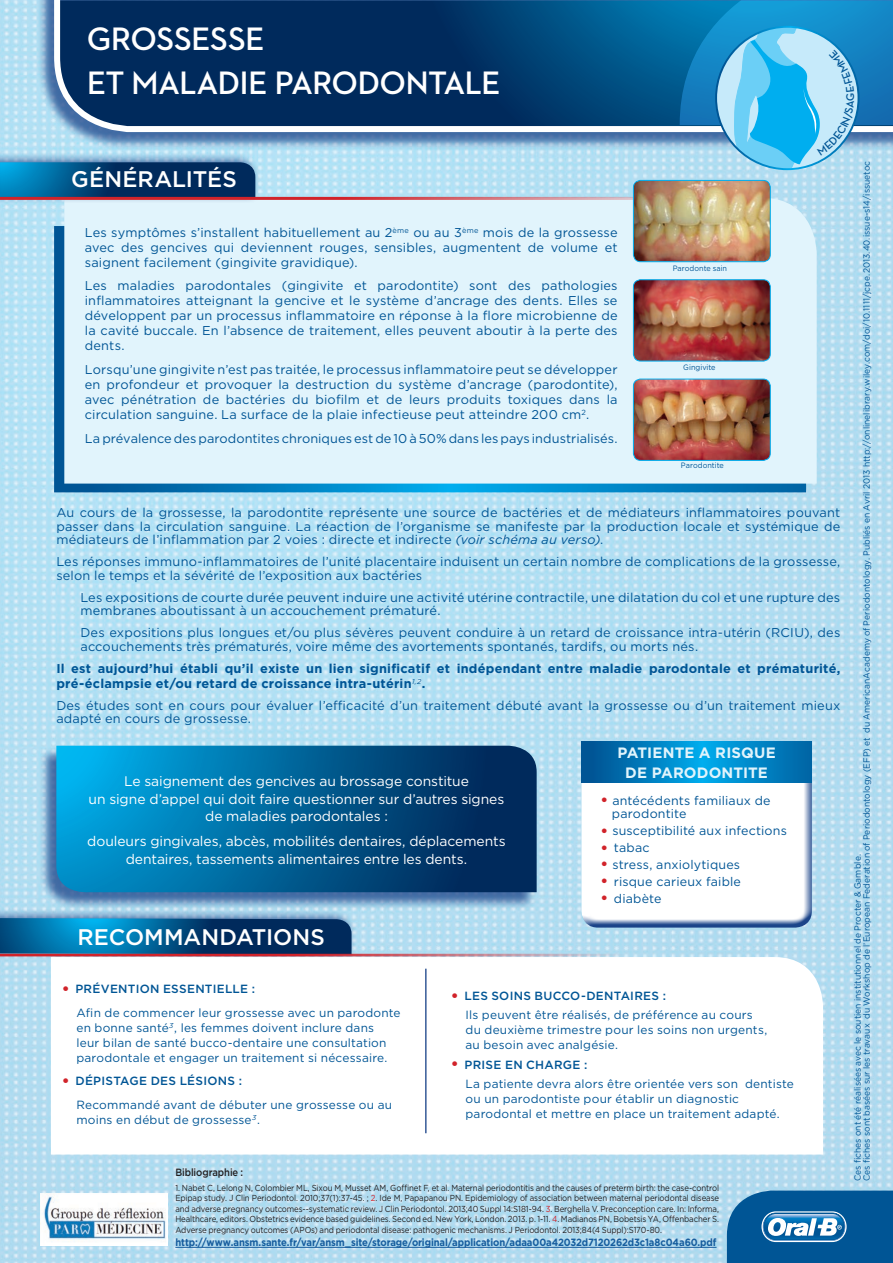
<style>
.page{position:relative;width:893px;height:1263px;background:#fff}
.page>*{position:absolute;margin:0;border:0;box-sizing:border-box;transform-origin:0 0}
.t1{font:700 33px/43.5px "Neutraface 2 Display";letter-spacing:-.01em;color:#fff}
.t2{font:500 22.5px "Gotham";color:#fff}
.t3{font:700 15px/19.8px "Gotham";letter-spacing:.005em;color:#e1f4fc;text-align:center}
.t4{font:13.95px/17.7px "Gotham";letter-spacing:-.005em;color:#fff;text-align:center}
.t5{font:12.75px/15px "Gotham";letter-spacing:.01em;color:#005595;text-align:justify}
.t6{font:700 12.75px/15px "Gotham";letter-spacing:.02em;color:#005595}
.t7{font:12.45px/13.2px "Gotham";letter-spacing:.015em;color:#005595}
.t8{font:11.85px/15px "Gotham";letter-spacing:.015em;color:#005595}
.t9{font:700 10.5px "Gotham";letter-spacing:-.01em;color:#175d9e;scale:.9 1}
.t10{font:500 10.5px "Gotham";letter-spacing:-.01em;color:#231f20;scale:.9 1}
.t11{font:9px/9px "Gotham";letter-spacing:.005em;color:#005595;scale:.94 1}
.t12{font:8.7px/10.5px "Gotham";letter-spacing:-.015em;color:#231f20;text-align:justify;scale:.9 1}
.t13{font:7.8px "Gotham";letter-spacing:.005em;color:#005595;scale:.94 1}
.s1{font-style:italic}
.s2{font-size:17.55px;color:#d1232a}
.s3{font-size:18px;color:#d1232a}
.s4{font-weight:500}
.s5{color:#d1232a}
</style>
<div class="page">
<img style="left:0;top:0;width:893px;height:1263px">
<div style="left:37px;top:0;width:856px;height:150px;background:#1b4489;opacity:.75"></div>
<svg style="left:51px;top:0;width:629px;height:135px;background:#104272"></svg>
<div style="left:64px;top:198px;width:753px;height:286px;background:#e1f4fc"></div>
<div style="left:0;top:152px;width:260px;height:52px;background:#1b4489;opacity:.75"></div>
<svg style="left:0;top:162px;width:255px;height:35px;background:#024679"></svg>
<div style="left:0;top:908px;width:356px;height:53px;background:#1b4489;opacity:.75"></div>
<svg style="left:0;top:918px;width:352px;height:36px;background:#045488"></svg>
<svg style="left:51px;top:957px;width:772px;height:197px"></svg>
<hr style="left:0;top:954px;width:624px;height:2px;background:#d1232a">
<hr style="left:425px;top:969px;width:1px;height:164px;background:#1b4489">
<hr style="left:0;top:197px;width:714px;height:3px;background:#d1232a">
<img style="left:633px;top:180px;width:137px;height:82px">
<div style="left:633px;top:180px;width:138px;height:82px;border:1px solid #00aeef;border-radius:7px"></div>
<img style="left:633px;top:280px;width:137px;height:81px">
<div style="left:633px;top:279px;width:138px;height:82px;border:1px solid #00aeef;border-radius:7px"></div>
<img style="left:633px;top:379px;width:137px;height:81px">
<div style="left:633px;top:379px;width:138px;height:82px;border:1px solid #00aeef;border-radius:7px"></div>
<hr style="left:175px;top:1247px;width:541px;height:1px;background:#175d9e">
<svg style="left:580px;top:756px;width:235px;height:172px"></svg>
<svg style="left:581px;top:741px;width:231px;height:41px;background:#0080c0"></svg>
<img style="left:41px;top:1194px;width:127px;height:51px">
<div style="left:40px;top:747px;width:496px;height:163px;background:#1b4489;opacity:.75"></div>
<svg style="left:56px;top:746px;width:481px;height:148px;background:#016297"></svg>
<svg style="left:727px;top:1190px;width:166px;height:73px;background:#206ca4"></svg>
<svg style="left:680px;top:0;width:213px;height:169px;background:#50aedc"></svg>
<h1 class="t1" style="left:87px;top:18px;width:415px">GROSSESSE<br>ET MALADIE PARODONTALE</h1>
<h2 class="t2" style="left:71px;top:165px;width:167px">GÉNÉRALITÉS</h2>
<p class="t5" style="left:85px;top:225px;width:534px">Les symptômes s’installent habituellement au 2<sup>ème</sup> ou au 3<sup>ème</sup> mois de la grossesse avec des gencives qui deviennent rouges, sensibles, augmentent de volume et saignent facilement (gingivite gravidique).</p>
<p class="t5" style="left:85px;top:278px;width:534px">Les maladies parodontales (gingivite et parodontite) sont des pathologies inflammatoires atteignant la gencive et le système d’ancrage des dents. Elles se développent par un processus inflammatoire en réponse à la flore microbienne de la cavité buccale. En l’absence de traitement, elles peuvent aboutir à la perte des dents.</p>
<p class="t5" style="left:85px;top:362px;width:534px">Lorsqu’une gingivite n’est pas traitée, le processus inflammatoire peut se développer en profondeur et provoquer la destruction du système d’ancrage (parodontite), avec pénétration de bactéries du biofilm et de leurs produits toxiques dans la circulation sanguine. La surface de la plaie infectieuse peut atteindre 200 cm<sup>2</sup>.</p>
<p class="t5" style="left:85px;top:430px;width:534px">La prévalence des parodontites chroniques est de 10 à 50% dans les pays industrialisés.</p>
<p class="t13" style="left:673px;top:263px;width:59px">Parodonte sain</p>
<p class="t13" style="left:683px;top:363px;width:36px">Gingivite</p>
<p class="t13" style="left:681px;top:461px;width:47px">Parodontite</p>
<p class="t5" style="left:56px;top:505px;width:785px;line-height:13.5px">Au cours de la grossesse, la parodontite représente une source de bactéries et de médiateurs inflammatoires pouvant passer dans la circulation sanguine. La réaction de l’organisme se manifeste par la production locale et systémique de médiateurs de l’inflammation par 2 voies : directe et indirecte <span class="s1">(voir schéma au verso)</span>.</p>
<p class="t5" style="left:56px;top:555px;width:785px;line-height:13.5px">Les réponses immuno-inflammatoires de l’unité placentaire induisent un certain nombre de complications de la grossesse, selon le temps et la sévérité de l’exposition aux bactéries</p>
<p class="t5" style="left:80px;top:590px;width:761px;line-height:13.5px">Les expositions de courte durée peuvent induire une activité utérine contractile, une dilatation du col et une rupture des membranes aboutissant à un accouchement prématuré.</p>
<p class="t5" style="left:80px;top:626px;width:761px;line-height:13.5px">Des expositions plus longues et/ou plus sévères peuvent conduire à un retard de croissance intra-utérin (RCIU), des accouchements très prématurés, voire même des avortements spontanés, tardifs, ou morts nés.</p>
<p class="t6" style="left:56px;top:661px;width:785px">Il est aujourd’hui établi qu’il existe un lien significatif et indépendant entre maladie parodontale et prématurité, pré-éclampsie et/ou retard de croissance intra-utérin<sup>1,2</sup>.</p>
<p class="t5" style="left:56px;top:698px;width:785px;line-height:13.5px">Des études sont en cours pour évaluer l’efficacité d’un traitement débuté avant la grossesse ou d’un traitement mieux adapté en cours de grossesse.</p>
<p class="t4" style="left:89px;top:772px;width:417px">Le saignement des gencives au brossage constitue<br>un signe d’appel qui doit faire questionner sur d’autres signes de maladies parodontales :</p>
<p class="t4" style="left:87px;top:832px;width:420px">douleurs gingivales, abcès, mobilités dentaires, déplacements dentaires, tassements alimentaires entre les dents.</p>
<h2 class="t2" style="left:78px;top:922px;width:249px">RECOMMANDATIONS</h2>
<p class="t3" style="left:617px;top:743px;width:160px">PATIENTE A RISQUE<br>DE PARODONTITE</p>
<p class="t7" style="left:612px;top:794px;width:160px;text-indent:-12px"><span class="s2">•</span> antécédents familiaux de parodontite</p>
<p class="t7" style="left:600px;top:824px;width:188px"><span class="s2">•</span> susceptibilité aux infections</p>
<p class="t7" style="left:600px;top:841px;width:51px"><span class="s2">•</span> tabac</p>
<p class="t7" style="left:600px;top:858px;width:141px"><span class="s2">•</span> stress, anxiolytiques</p>
<p class="t7" style="left:600px;top:875px;width:142px"><span class="s2">•</span> risque carieux faible</p>
<p class="t7" style="left:600px;top:891px;width:63px"><span class="s2">•</span> diabète</p>
<p class="t8" style="left:76px;top:977px;width:326px;line-height:23.5px;text-indent:-15px"><span class="s3">•</span> <span class="s4">PRÉVENTION ESSENTIELLE :<br></span>Afin de commencer leur grossesse avec un parodonte</p>
<p class="t8" style="left:76px;top:1020px;width:312px">en bonne santé<sup>3</sup>, les femmes doivent inclure dans leur bilan de santé bucco-dentaire une consultation parodontale et engager un traitement si nécessaire.</p>
<p class="t8" style="left:76px;top:1069px;width:317px;line-height:23.5px;text-indent:-15px"><span class="s3">•</span> <span class="s4">DÉPISTAGE DES LÉSIONS :<br></span>Recommandé avant de débuter une grossesse ou au</p>
<p class="t8" style="left:76px;top:1112px;width:185px">moins en début de grossesse<sup>3</sup>.</p>
<p class="t8" style="left:466px;top:986px;width:289px;line-height:19.4px;text-indent:-15px"><span class="s3">•</span> <span class="s4">LES SOINS BUCCO-DENTAIRES :<br></span>Ils peuvent être réalisés, de préférence au cours</p>
<p class="t8" style="left:466px;top:1022px;width:303px">du deuxième trimestre pour les soins non urgents, au besoin avec analgésie.</p>
<p class="t8" style="left:466px;top:1054px;width:330px;line-height:19.4px;text-indent:-15px"><span class="s3">•</span> <span class="s4">PRISE EN CHARGE :<br></span>La patiente devra alors être orientée vers son dentiste</p>
<p class="t8" style="left:466px;top:1091px;width:316px">ou un parodontiste pour établir un diagnostic parodontal et mettre en place un traitement adapté.</p>
<p class="t10" style="left:175px;top:1165px;width:77px">Bibliographie :</p>
<p class="t12" style="left:175px;top:1182px;width:606px">1. Nabet C, Lelong N, Colombier ML, Sixou M, Musset AM, Goffinet F, et al. Maternal periodontitis and the causes of preterm birth: the case-control Epipap study. J Clin Periodontol. 2010;37(1):37-45. ; <span class="s5">2</span>. Ide M, Papapanou PN. Epidemiology of association between maternal periodontal disease and adverse pregnancy outcomes--systematic review. J Clin Periodontol. 2013;40 Suppl 14:S181-94. <span class="s5">3</span>. Berghella V. Preconception care. In: Informa, Healthcare, editors. Obstetrics evidence based guidelines. Second ed. New York, London. 2013. p. 1-11. <span class="s5">4</span>. Madianos PN, Bobetsis YA, Offenbacher S.<br>Adverse pregnancy outcomes (APOs) and periodontal disease: pathogenic mechanisms. J Periodontol. 2013;84(4 Suppl):S170-80.</p>
<p class="t9" style="left:175px;top:1235px;width:603px">http://www.ansm.sante.fr/var/ansm_site/storage/original/application/adaa00a42032d7120262d3c1a8c04a60.pdf</p>
<p class="t11" style="left:853px;top:1181px;width:1087px;rotate:-90deg">Ces fiches ont été réalisées avec le soutien institutionnel de Procter &amp; Gamble.<br>Ces fiches sont basées sur les travaux du Workshop de l’European Federation of Periodontology (EFP) et du AmericanAcademy of Periodontology. Publiés en Avril 2013 http://onlinelibrary.wiley.com/doi/10.1111/jcpe.2013.40.issue-s14/issuetoc</p>
</div>
